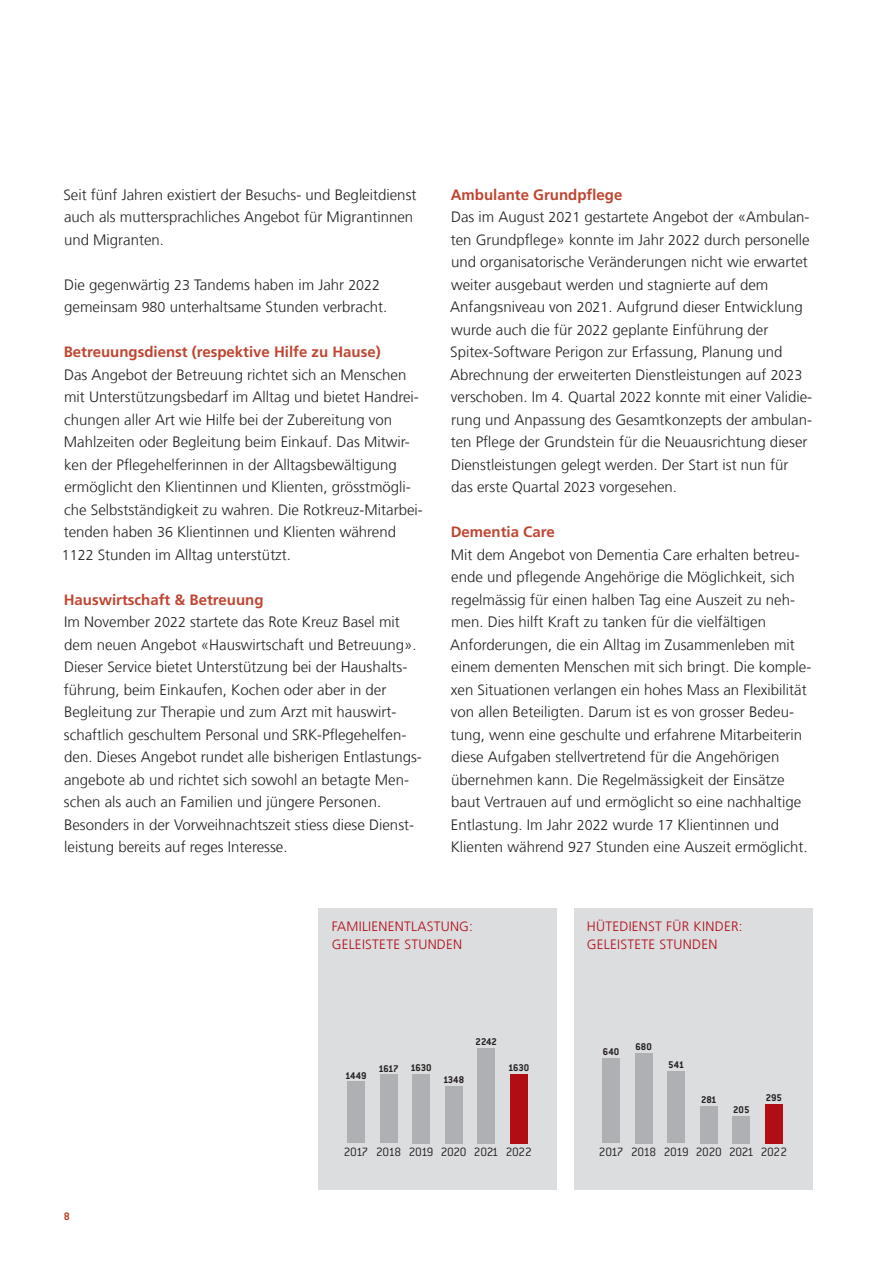
<style>
.page{position:relative;width:893px;height:1263px;background:#fff}
.page>*{position:absolute;margin:0;border:0;box-sizing:border-box;transform-origin:0 0}
.t1{font:300 15px/22.5px "Frutiger LT Com";color:#231f20}
.t2{font:700 15px "Frutiger LT Com";color:#bf4530}
.t3{font:300 13.5px/18px "Frutiger LT Com";letter-spacing:.02em;color:#b00d15}
.t4{font:300 13.2px "Conduit ITC Std";letter-spacing:-.03em;color:#231f20}
.t5{font:700 12px "Conduit ITC Std";color:#bf4530}
.t6{font:700 10.8px "Conduit ITC Std";letter-spacing:-.01em;color:#231f20}
.t7{font:700 10.8px "Conduit ITC Std";letter-spacing:-.05em;color:#231f20}
.s1{font-size:14.25px}
.s2{font-weight:700;color:#bf4530}
</style>
<div class="page">
<div style="left:319px;top:908px;width:238px;height:282px;background:#dcdddf"></div>
<div style="left:347px;top:1082px;width:18px;height:61px;background:#afb0b4"></div>
<div style="left:380px;top:1075px;width:17px;height:68px;background:#afb0b4"></div>
<div style="left:412px;top:1074px;width:18px;height:69px;background:#afb0b4"></div>
<div style="left:445px;top:1086px;width:17px;height:57px;background:#afb0b4"></div>
<div style="left:477px;top:1048px;width:18px;height:95px;background:#afb0b4"></div>
<div style="left:510px;top:1074px;width:18px;height:69px;background:#b00d15"></div>
<div style="left:574px;top:908px;width:238px;height:282px;background:#dcdddf"></div>
<div style="left:602px;top:1058px;width:18px;height:85px;background:#afb0b4"></div>
<div style="left:635px;top:1053px;width:17px;height:90px;background:#afb0b4"></div>
<div style="left:667px;top:1071px;width:18px;height:72px;background:#afb0b4"></div>
<div style="left:700px;top:1106px;width:18px;height:37px;background:#afb0b4"></div>
<div style="left:733px;top:1116px;width:17px;height:27px;background:#afb0b4"></div>
<div style="left:765px;top:1104px;width:18px;height:39px;background:#b00d15"></div>
<p class="t1" style="left:63px;top:183px;width:355px">Seit fünf Jahren existiert der Besuchs- und Begleitdienst auch als muttersprachliches Angebot für Migrantinnen und Migranten.</p>
<p class="t1" style="left:64px;top:273px;width:325px">Die gegenwärtig <span class="s1">23</span> Tandems haben im Jahr <span class="s1">2022 </span>gemeinsam <span class="s1">980</span> unterhaltsame Stunden verbracht.</p>
<p class="t2" style="left:64px;top:343px;width:319px">Betreuungsdienst (respektive Hilfe zu Hause)</p>
<p class="t1" style="left:62px;top:363px;width:362px">Das Angebot der Betreuung richtet sich an Menschen mit Unterstützungsbedarf im Alltag und bietet Handrei&shy;chungen aller Art wie Hilfe bei der Zubereitung von Mahlzeiten oder Begleitung beim Einkauf. Das Mitwir&shy;ken der Pflegehelferinnen in der Alltagsbewältigung ermöglicht den Klientinnen und Klienten, grösstmögli&shy;che Selbstständigkeit zu wahren. Die Rotkreuz-Mitarbei&shy;tenden haben <span class="s1">36</span> Klientinnen und Klienten während <span class="s1">1122</span> Stunden im Alltag unterstützt.</p>
<p class="t1" style="left:64px;top:588px;width:360px"><span class="s2">Hauswirtschaft &amp; Betreuung<br></span>Im November <span class="s1">2022</span> startete das Rote Kreuz Basel mit dem neuen Angebot «Hauswirtschaft und Betreuung».<br>Dieser Service bietet Unterstützung bei der Haushalts&shy;führung, beim Einkaufen, Kochen oder aber in der Begleitung zur Therapie und zum Arzt mit hauswirt&shy;schaftlich geschultem Personal und SRK-Pflegehelfen&shy;den. Dieses Angebot rundet alle bisherigen Entlastungs&shy;angebote ab und richtet sich sowohl an betagte Men&shy;schen als auch an Familien und jüngere Personen.<br>Besonders in der Vorweihnachtszeit stiess diese Dienst&shy;leistung bereits auf reges Interesse.</p>
<p class="t1" style="left:450px;top:183px;width:364px"><span class="s2">Ambulante Grundpflege<br></span>Das im August <span class="s1">2021</span> gestartete Angebot der «Ambulan&shy;ten Grundpflege» konnte im Jahr <span class="s1">2022</span> durch personelle und organisatorische Veränderungen nicht wie erwartet weiter ausgebaut werden und stagnierte auf dem Anfangsniveau von <span class="s1">2021</span>. Aufgrund dieser Entwicklung wurde auch die für <span class="s1">2022</span> geplante Einführung der Spitex-Software Perigon zur Erfassung, Planung und Abrechnung der erweiterten Dienstleistungen auf <span class="s1">2023 </span>verschoben. Im <span class="s1">4</span>. Quartal <span class="s1">2022</span> konnte mit einer Validie&shy;rung und Anpassung des Gesamtkonzepts der ambulan&shy;ten Pflege der Grundstein für die Neuausrichtung dieser Dienstleistungen gelegt werden. Der Start ist nun für das erste Quartal <span class="s1">2023</span> vorgesehen.</p>
<p class="t2" style="left:451px;top:523px;width:105px">Dementia Care</p>
<p class="t1" style="left:450px;top:543px;width:363px">Mit dem Angebot von Dementia Care erhalten betreu&shy;ende und pflegende Angehörige die Möglichkeit, sich regelmässig für einen halben Tag eine Auszeit zu neh&shy;men. Dies hilft Kraft zu tanken für die vielfältigen Anforderungen, die ein Alltag im Zusammenleben mit einem dementen Menschen mit sich bringt. Die komple&shy;xen Situationen verlangen ein hohes Mass an Flexibilität von allen Beteiligten. Darum ist es von grosser Bedeu&shy;tung, wenn eine geschulte und erfahrene Mitarbeiterin diese Aufgaben stellvertretend für die Angehörigen übernehmen kann. Die Regelmässigkeit der Einsätze baut Vertrauen auf und ermöglicht so eine nachhaltige Entlastung. Im Jahr <span class="s1">2022</span> wurde <span class="s1">17</span> Klientinnen und Klienten während <span class="s1">927</span> Stunden eine Auszeit ermöglicht.</p>
<p class="t5" style="left:64px;top:1209px;width:8px">8</p>
<p class="t3" style="left:332px;top:918px;width:143px">FAMILIENENTLASTUNG:<br>GELEISTETE STUNDEN</p>
<p class="t3" style="left:587px;top:918px;width:157px">HÜTEDIENST FÜR KINDER:<br>GELEISTETE STUNDEN</p>
<p class="t6" style="left:476px;top:1035px;width:23px">2242</p>
<p class="t6" style="left:603px;top:1045px;width:18px">640</p>
<p class="t6" style="left:635px;top:1040px;width:18px">680</p>
<p class="t6" style="left:345px;top:1069px;width:23px">1449</p>
<p class="t7" style="left:379px;top:1061px;width:55px">1617 1630</p>
<p class="t6" style="left:443px;top:1073px;width:22px">1348</p>
<p class="t6" style="left:508px;top:1061px;width:23px">1630</p>
<p class="t6" style="left:668px;top:1058px;width:17px">541</p>
<p class="t6" style="left:701px;top:1093px;width:17px">281</p>
<p class="t6" style="left:766px;top:1091px;width:18px">295</p>
<p class="t6" style="left:733px;top:1103px;width:18px">205</p>
<p class="t4" style="left:344px;top:1144px;width:190px">2017 2018 2019 2020 2021 2022</p>
<p class="t4" style="left:599px;top:1144px;width:190px">2017 2018 2019 2020 2021 2022</p>
</div>
